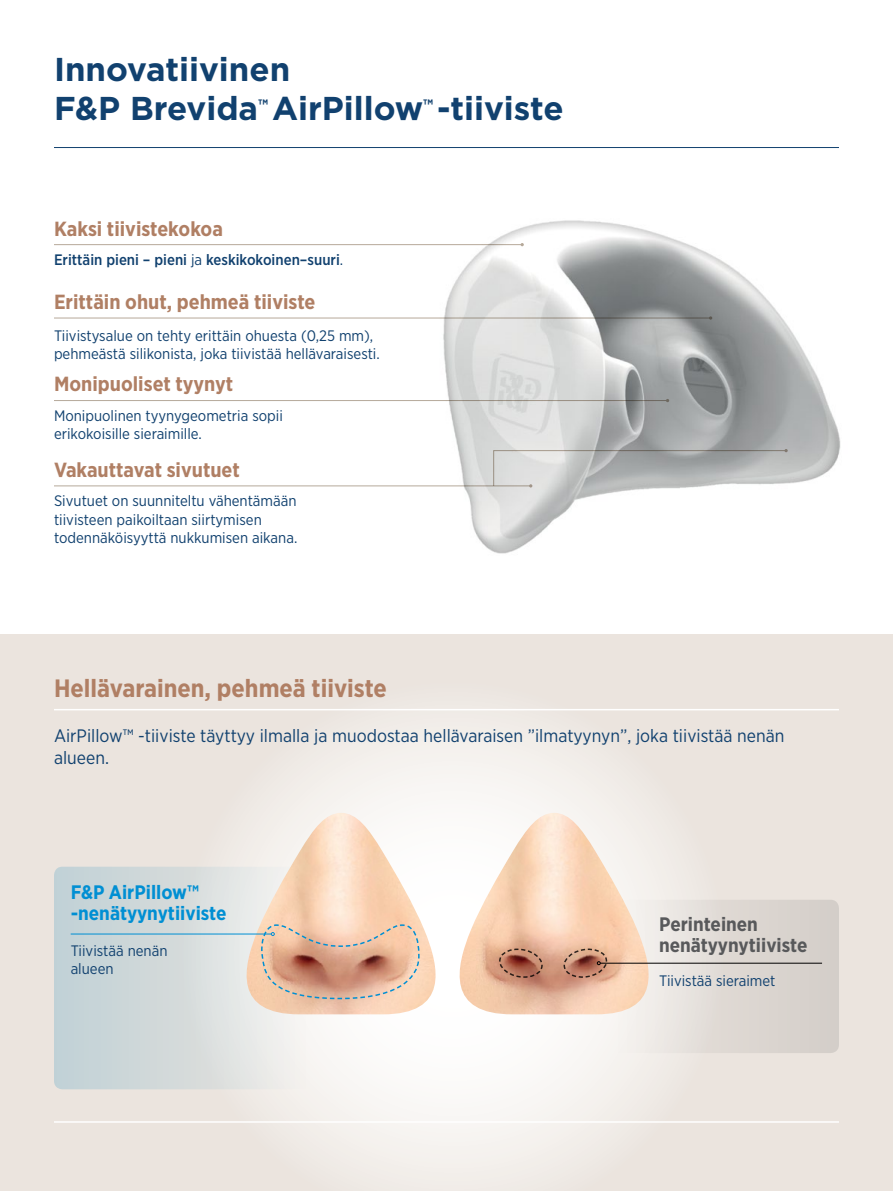
<style>
.page{position:relative;width:893px;height:1191px;background:#fff}
.page>*{position:absolute;margin:0;border:0;box-sizing:border-box;transform-origin:0 0}
.t1{font:700 33px/39.6px "Gotham";color:#11416f}
.t2{font:700 25.05px "Gotham Narrow";color:#b07f64}
.t3{font:700 20.4px "Gotham Narrow";color:#b07f64}
.t4{font:700 19.5px/21px "Gotham Narrow";color:#008fd3}
.t5{font:700 19.5px "Gotham Narrow";color:#58595b}
.t6{font:18px/21.6px "Gotham Narrow";color:#11416f}
.t7{font:15.15px/18.5px "Gotham Narrow";color:#11416f}
.t8{font:500 15.15px "Gotham Narrow";color:#11416f}
.s1{font-weight:400}
</style>
<div class="page">
<div style="left:0;top:634px;width:892px;height:557px;background:#ebe4de"></div>
<svg style="left:182px;top:710px;width:542px;height:475px"></svg>
<div style="left:54px;top:866px;width:289px;height:223px;background:linear-gradient(to right,#bcccd0,#fcf7f3);border-radius:9px"></div>
<div style="left:586px;top:899px;width:253px;height:154px;background:linear-gradient(to right,#f9f6f4,#cec7c1);border-radius:9px"></div>
<hr style="left:54px;top:147px;width:785px;height:1px;background:#11416f">
<hr style="left:54px;top:709px;width:785px;height:1px;background:#fff">
<hr style="left:54px;top:1121px;width:785px;height:1px;background:#fff">
<img style="left:394px;top:220px;width:447px;height:334px">
<hr style="left:54px;top:485px;width:477px;height:1px;background:#b6a99a">
<hr style="left:54px;top:400px;width:614px;height:1px;background:#b6a99a">
<hr style="left:54px;top:317px;width:657px;height:1px;background:#b6a99a">
<svg style="left:709px;top:316px;width:3px;height:4px"></svg>
<hr style="left:54px;top:244px;width:468px;height:1px;background:#b6a99a">
<img style="left:449px;top:813px;width:213px;height:201px">
<hr style="left:600px;top:962px;width:222px;height:1px;background:#000">
<svg style="left:493px;top:449px;width:295px;height:38px;background:#bbbcbc"></svg>
<svg style="left:498px;top:947px;width:46px;height:31px"></svg>
<svg style="left:563px;top:947px;width:45px;height:31px"></svg>
<img style="left:233px;top:813px;width:216px;height:201px">
<hr style="left:71px;top:933px;width:200px;height:1px;background:#008fd3">
<svg style="left:260px;top:923px;width:160px;height:77px;background:#dbaf97"></svg>
<h1 class="t1" style="left:54px;top:49px;width:511px">Innovatiivinen<br>F&amp;P Brevida<sup>™</sup> AirPillow<sup>™</sup> -tiiviste</h1>
<h3 class="t3" style="left:54px;top:215px;width:170px">Kaksi tiivistekokoa</h3>
<p class="t8" style="left:54px;top:250px;width:291px">Erittäin pieni – pieni <span class="s1">ja</span> keskikokoinen–suuri<span class="s1">.</span></p>
<h3 class="t3" style="left:54px;top:289px;width:263px">Erittäin ohut, pehmeä tiiviste</h3>
<p class="t7" style="left:54px;top:326px;width:327px">Tiivistysalue on tehty erittäin ohuesta (0,25 mm), pehmeästä silikonista, joka tiivistää hellävaraisesti.</p>
<h3 class="t3" style="left:54px;top:371px;width:181px">Monipuoliset tyynyt</h3>
<p class="t7" style="left:54px;top:406px;width:230px">Monipuolinen tyynygeometria sopii erikokoisille sieraimille.</p>
<h3 class="t3" style="left:54px;top:456px;width:187px">Vakauttavat sivutuet</h3>
<p class="t7" style="left:54px;top:491px;width:245px">Sivutuet on suunniteltu vähentämään tiivisteen paikoiltaan siirtymisen todennäköisyyttä nukkumisen aikana.</p>
<h2 class="t2" style="left:54px;top:671px;width:334px">Hellävarainen, pehmeä tiiviste</h2>
<p class="t6" style="left:54px;top:725px;width:732px">AirPillow™ -tiiviste täyttyy ilmalla ja muodostaa hellävaraisen ”ilmatyynyn”, joka tiivistää nenän alueen.</p>
<p class="t4" style="left:71px;top:881px;width:157px">F&amp;P AirPillow™ -nenätyynytiiviste</p>
<p class="t5" style="left:659px;top:911px;width:100px">Perinteinen</p>
<p class="t7" style="left:71px;top:941px;width:98px">Tiivistää nenän</p>
<p class="t5" style="left:659px;top:932px;width:150px">nenätyynytiiviste</p>
<p class="t7" style="left:71px;top:959px;width:44px">alueen</p>
<p class="t7" style="left:659px;top:970px;width:118px">Tiivistää sieraimet</p>
</div>
